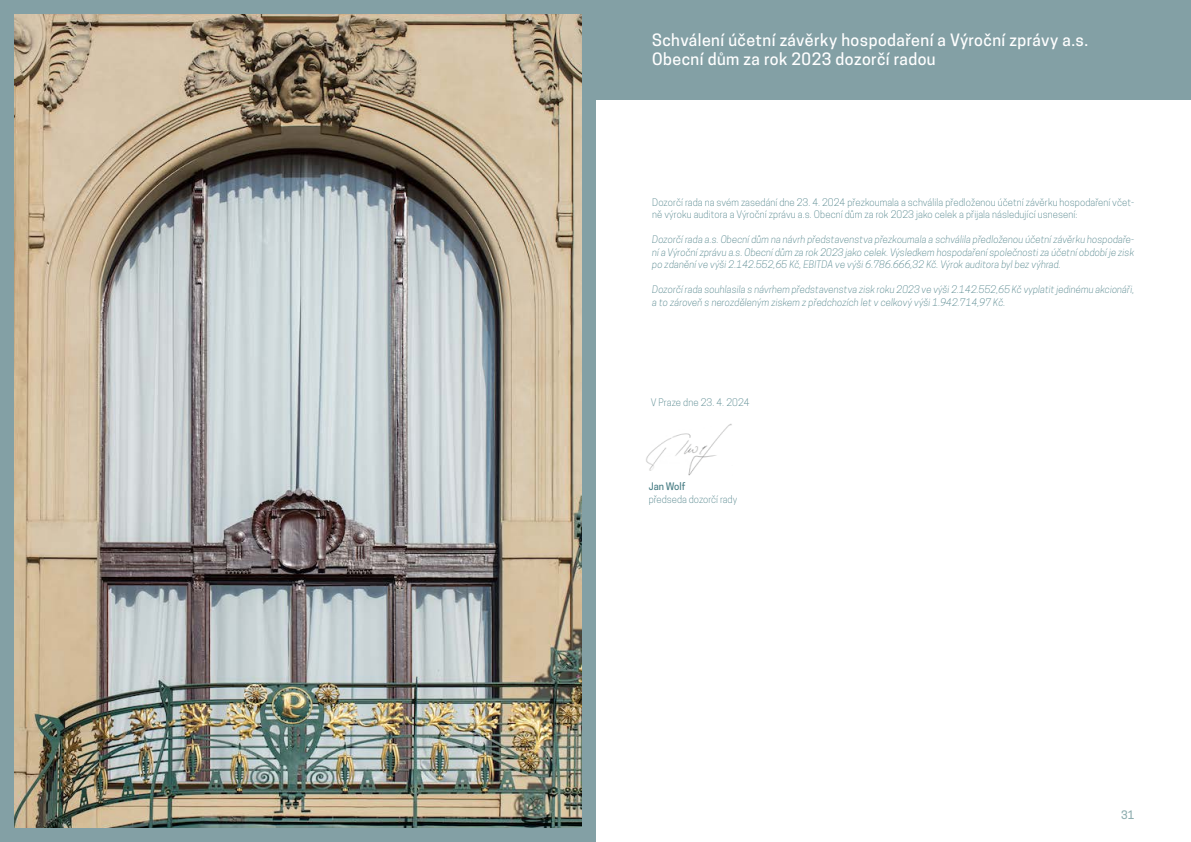
<style>
.page{position:relative;width:1191px;height:842px;background:#fff}
.page>*{position:absolute;margin:0;border:0;box-sizing:border-box;transform-origin:0 0}
.t1{font:500 16px/19px "Cooper Hewitt";letter-spacing:.03em;color:#fff}
.t2{font:500 11px "Cooper Hewitt";color:#8faeb0}
.t3{font:italic 300 9.8px/12.5px "Cooper Hewitt";letter-spacing:.01em;color:#497e85;text-align:justify}
.t4{font:300 9.8px/12.5px "Cooper Hewitt";letter-spacing:.01em;color:#497e85}
.t5{font:500 9.8px "Cooper Hewitt";color:#497e85}
</style>
<div class="page">
<div style="left:595px;top:0;width:596px;height:99px;background:#83a0a5"></div>
<div style="left:0;top:0;width:595px;height:842px;background:#83a0a5"></div>
<img style="left:14px;top:14px;width:567px;height:814px">
<img style="left:646px;top:424px;width:86px;height:52px">
<h1 class="t1" style="left:652px;top:31px;width:437px">Schválení účetní závěrky hospodaření a Výroční zprávy a.s.<br>Obecní dům za rok 2023 dozorčí radou</h1>
<p class="t4" style="left:652px;top:196px;width:483px">Dozorčí rada na svém zasedání dne 23. 4. 2024 přezkoumala a schválila předloženou účetní závěrku hospodaření včet&shy;ně výroku auditora a Výroční zprávu a.s. Obecní dům za rok 2023 jako celek a přijala následující usnesení:</p>
<p class="t3" style="left:652px;top:233px;width:483px">Dozorčí rada a.s. Obecní dům na návrh představenstva přezkoumala a schválila předloženou účetní závěrku hospodaře&shy;ní a Výroční zprávu a.s. Obecní dům za rok 2023 jako celek. Výsledkem hospodaření společnosti za účetní období je zisk po zdanění ve výši 2.142.552,65 Kč, EBITDA ve výši 6.786.666,32 Kč. Výrok auditora byl bez výhrad.</p>
<p class="t3" style="left:652px;top:283px;width:483px">Dozorčí rada souhlasila s návrhem představenstva zisk roku 2023 ve výši 2.142.552,65 Kč vyplatit jedinému akcionáři, a to zároveň s nerozděleným ziskem z předchozích let v celkový výši 1.942.714,97 Kč.</p>
<p class="t4" style="left:651px;top:396px;width:100px">V Praze dne 23. 4. 2024</p>
<p class="t5" style="left:649px;top:481px;width:38px">Jan Wolf</p>
<p class="t4" style="left:649px;top:493px;width:90px">předseda dozorčí rady</p>
<p class="t2" style="left:1121px;top:808px;width:14px">31</p>
</div>
